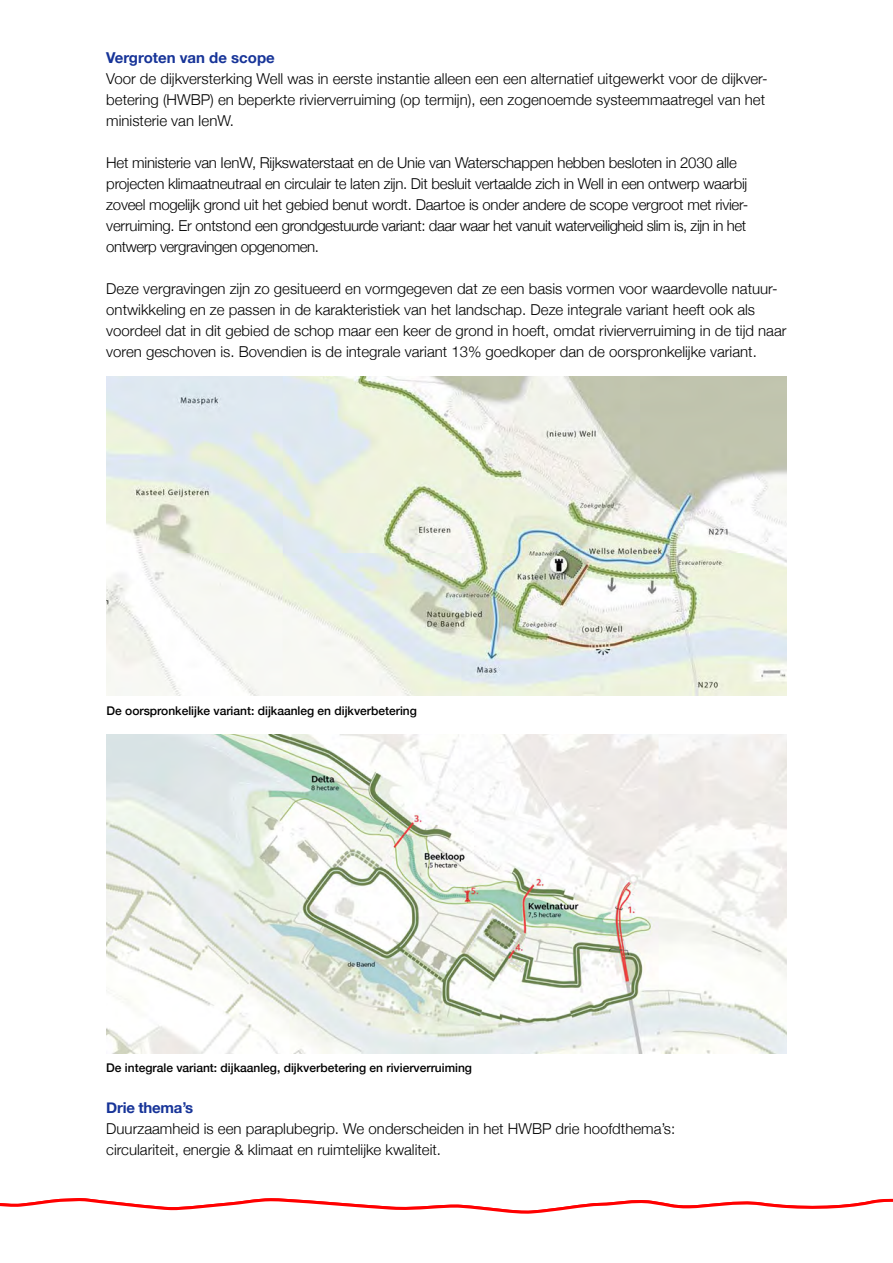
<style>
.page{position:relative;width:893px;height:1263px;background:#fff}
.page>*{position:absolute;margin:0;border:0;box-sizing:border-box;transform-origin:0 0}
.t1{font:300 15px/21px "Helvetica Neue";color:#000}
.t2{font:300 15px/21px "Helvetica Neue";letter-spacing:-.02em;color:#000}
.t3{font:700 15px "Helvetica Neue";color:#173498}
.t4{font:500 12px "Helvetica Neue";color:#000}
</style>
<div class="page">
<svg style="left:0;top:1198px;width:893px;height:16px"></svg>
<img style="left:107px;top:734px;width:680px;height:319px">
<img style="left:107px;top:377px;width:680px;height:319px">
<p class="t3" style="left:106px;top:46px;width:170px">Vergroten van de scope</p>
<p class="t1" style="left:106px;top:67px;width:663px">Voor de dijkversterking Well was in eerste instantie alleen een een alternatief uitgewerkt voor de dijkver&shy;betering (HWBP) en beperkte rivierverruiming (op termijn), een zogenoemde systeemmaatregel van het ministerie van IenW.</p>
<p class="t2" style="left:106px;top:151px;width:644px">Het ministerie van IenW, Rijkswaterstaat en de Unie van Waterschappen hebben besloten in 2030 alle projecten klimaatneutraal en circulair te laten zijn. Dit besluit vertaalde zich in Well in een ontwerp waarbij zoveel mogelijk grond uit het gebied benut wordt. Daartoe is onder andere de scope vergroot met rivier&shy;verruiming. Er ontstond een grondgestuurde variant: daar waar het vanuit waterveiligheid slim is, zijn in het ontwerp vergravingen opgenomen.</p>
<p class="t1" style="left:106px;top:277px;width:682px">Deze vergravingen zijn zo gesitueerd en vormgegeven dat ze een basis vormen voor waardevolle natuur&shy;ontwikkeling en ze passen in de karakteristiek van het landschap. Deze integrale variant heeft ook als voordeel dat in dit gebied de schop maar een keer de grond in hoeft, omdat rivierverruiming in de tijd naar voren geschoven is. Bovendien is de integrale variant 13% goedkoper dan de oorspronkelijke variant.</p>
<p class="t4" style="left:107px;top:701px;width:312px">De oorspronkelijke variant: dijkaanleg en dijkverbetering</p>
<p class="t4" style="left:106px;top:1058px;width:367px">De integrale variant: dijkaanleg, dijkverbetering en rivierverruiming</p>
<p class="t3" style="left:106px;top:1096px;width:88px">Drie thema’s</p>
<p class="t1" style="left:106px;top:1117px;width:571px">Duurzaamheid is een paraplubegrip. We onderscheiden in het HWBP drie hoofdthema’s: circulariteit, energie &amp; klimaat en ruimtelijke kwaliteit.</p>
</div>
